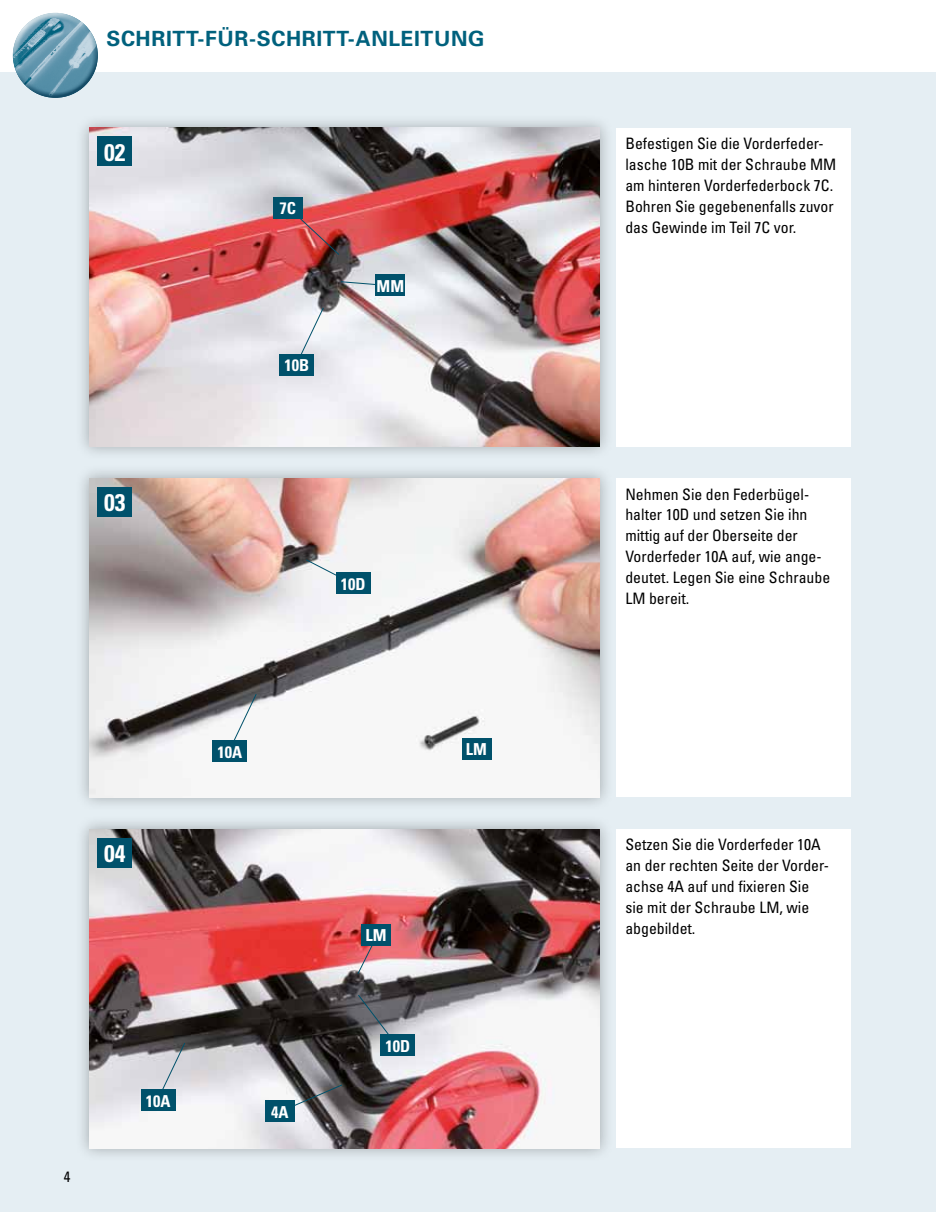
<style>
.page{position:relative;width:936px;height:1212px;background:#fff}
.page>*{position:absolute;margin:0;border:0;box-sizing:border-box;transform-origin:0 0}
.t1{font:700 condensed 24px "Univers";color:#fff}
.t2{font:700 21px "Univers";letter-spacing:.03em;color:#00617d}
.t3{font:700 condensed 16.5px "Univers";color:#fff}
.t4{font:condensed 15.75px/21px "Univers";color:#000}
.t5{font:condensed 15px "Univers";color:#000}
</style>
<div class="page">
<div style="left:0;top:72px;width:935px;height:1140px;background:#e5eef3"></div>
<div style="left:617px;top:478px;width:233px;height:319px;background:#fff"></div>
<div style="left:617px;top:829px;width:233px;height:319px;background:#fff"></div>
<div style="left:617px;top:128px;width:233px;height:318px;background:#fff"></div>
<div style="left:12px;top:11px;width:85px;height:67px;background:#fff;opacity:.75"></div>
<div style="left:13px;top:26px;width:87px;height:73px;background:#00617d;opacity:.75"></div>
<div style="left:75px;top:113px;width:539px;height:347px;background:#000;opacity:.3"></div>
<img style="left:89px;top:128px;width:511px;height:318px">
<div style="left:98px;top:136px;width:34px;height:30px;background:#00516b"></div>
<div style="left:75px;top:464px;width:539px;height:347px;background:#000;opacity:.3"></div>
<img style="left:89px;top:478px;width:511px;height:319px">
<div style="left:98px;top:487px;width:34px;height:30px;background:#00516b"></div>
<div style="left:75px;top:815px;width:539px;height:347px;background:#000;opacity:.3"></div>
<img style="left:89px;top:829px;width:511px;height:319px">
<div style="left:98px;top:838px;width:34px;height:29px;background:#00516b"></div>
<div style="left:461px;top:738px;width:30px;height:21px;background:#00516b"></div>
<svg style="left:288px;top:207px;width:52px;height:49px"></svg>
<div style="left:273px;top:197px;width:29px;height:21px;background:#00516b"></div>
<svg style="left:280px;top:1084px;width:63px;height:28px"></svg>
<div style="left:265px;top:1100px;width:30px;height:21px;background:#00516b"></div>
<svg style="left:295px;top:307px;width:29px;height:59px"></svg>
<div style="left:280px;top:354px;width:34px;height:21px;background:#00516b"></div>
<svg style="left:340px;top:281px;width:35px;height:6px"></svg>
<div style="left:375px;top:275px;width:30px;height:21px;background:#00516b"></div>
<svg style="left:305px;top:559px;width:48px;height:25px"></svg>
<div style="left:336px;top:572px;width:34px;height:22px;background:#00516b"></div>
<svg style="left:228px;top:693px;width:29px;height:59px"></svg>
<div style="left:213px;top:740px;width:34px;height:22px;background:#00516b"></div>
<svg style="left:156px;top:1042px;width:30px;height:59px"></svg>
<div style="left:141px;top:1089px;width:34px;height:22px;background:#00516b"></div>
<svg style="left:357px;top:994px;width:41px;height:52px"></svg>
<div style="left:381px;top:1034px;width:34px;height:22px;background:#00516b"></div>
<svg style="left:357px;top:934px;width:21px;height:41px"></svg>
<div style="left:361px;top:924px;width:30px;height:21px;background:#00516b"></div>
<h2 class="t2" style="left:106px;top:26px;width:379px">SCHRITT-FÜR-SCHRITT-ANLEITUNG</h2>
<h1 class="t1" style="left:104px;top:137px;width:23px">02</h1>
<h1 class="t1" style="left:104px;top:488px;width:23px">03</h1>
<p class="t3" style="left:279px;top:198px;width:18px">7C</p>
<p class="t3" style="left:284px;top:355px;width:26px">10B</p>
<p class="t3" style="left:376px;top:276px;width:29px">MM</p>
<p class="t3" style="left:341px;top:574px;width:26px">10D</p>
<h1 class="t1" style="left:104px;top:839px;width:23px">04</h1>
<p class="t3" style="left:217px;top:742px;width:26px">10A</p>
<p class="t5" style="left:64px;top:1167px;width:8px">4</p>
<p class="t3" style="left:146px;top:1091px;width:26px">10A</p>
<p class="t3" style="left:271px;top:1101px;width:19px">4A</p>
<p class="t3" style="left:466px;top:739px;width:23px">LM</p>
<p class="t3" style="left:365px;top:925px;width:23px">LM</p>
<p class="t3" style="left:385px;top:1036px;width:26px">10D</p>
<p class="t4" style="left:625px;top:132px;width:212px">Befestigen Sie die Vorderfeder&shy;lasche 10B mit der Schraube MM am hinteren Vorderfederbock 7C.<br>Bohren Sie gegebenenfalls zuvor das Gewinde im Teil 7C vor.</p>
<p class="t4" style="left:625px;top:483px;width:206px">Nehmen Sie den Federbügel&shy;halter 10D und setzen Sie ihn mittig auf der Oberseite der<br>Vorderfeder 10A auf, wie ange&shy;deutet. Legen Sie eine Schraube<br>LM bereit.</p>
<p class="t4" style="left:625px;top:834px;width:205px">Setzen Sie die Vorderfeder 10A an der rechten Seite der Vorder&shy;achse 4A auf und fixieren Sie sie mit der Schraube LM, wie abgebildet.</p>
</div>
